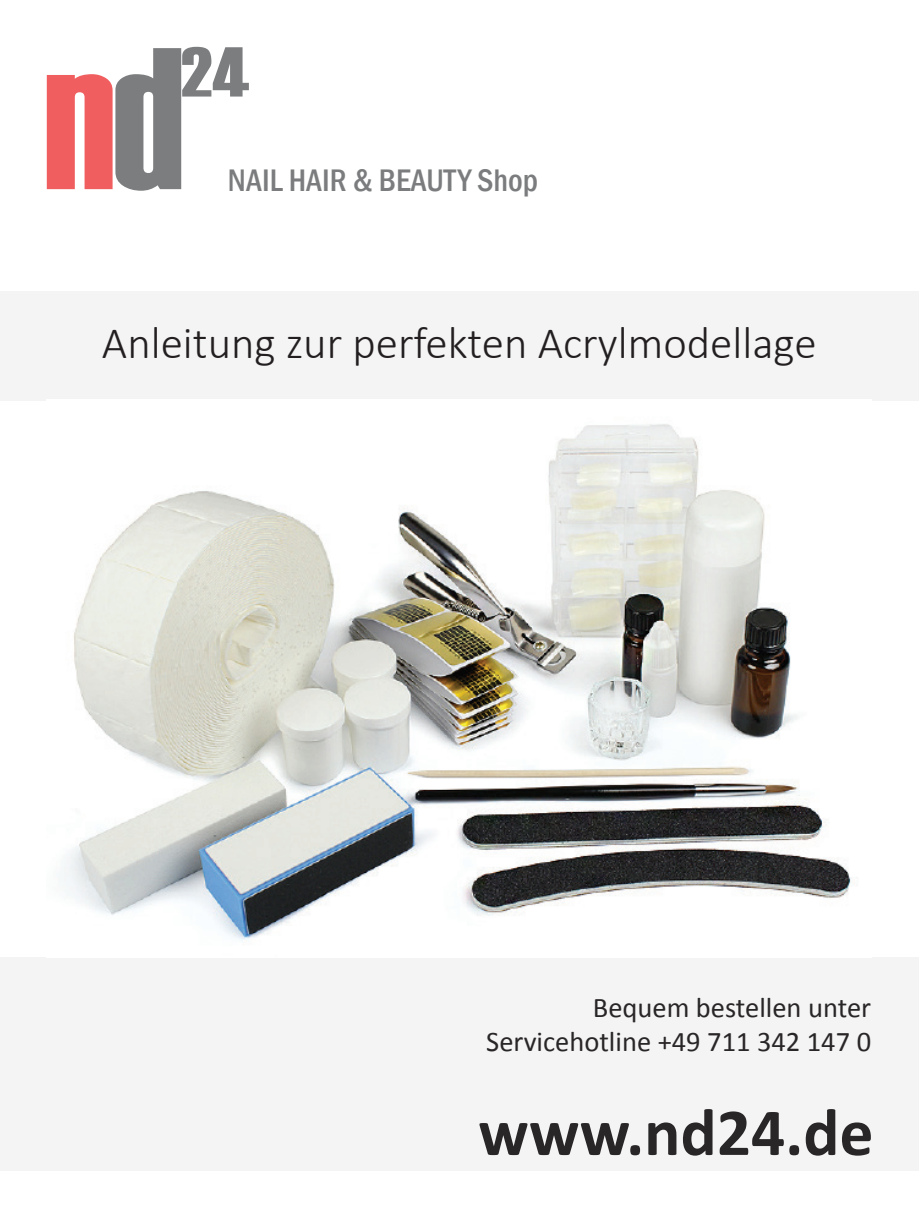
<style>
.page{position:relative;width:919px;height:1217px;background:#fff}
.page>*{position:absolute;margin:0;border:0;box-sizing:border-box;transform-origin:0 0}
.t1{font:700 67.5px "Calibri";color:#231f20}
.t2{font:300 45px "Calibri";color:#231f20}
.t3{font:500 condensed 31.95px "Franklin Gothic";color:#7a7c7d}
.t4{font:28.5px/34.2px "Calibri";color:#231f20;text-align:right}
</style>
<div class="page">
<div style="left:0;top:291px;width:918px;height:109px;background:#f4f4f4"></div>
<div style="left:0;top:957px;width:918px;height:213px;background:#f4f4f4"></div>
<img style="left:46px;top:399px;width:825px;height:543px">
<svg style="left:47px;top:47px;width:202px;height:144px"></svg>
<p class="t3" style="left:228px;top:159px;width:312px">NAIL HAIR &amp; BEAUTY Shop</p>
<h2 class="t2" style="left:102px;top:315px;width:716px">Anleitung zur perfekten Acrylmodellage</h2>
<p class="t4" style="left:486px;top:990px;width:386px">Bequem bestellen unter<br>Servicehotline +49 711 342 147 0</p>
<h1 class="t1" style="left:478px;top:1088px;width:396px">www.nd24.de</h1>
</div>
